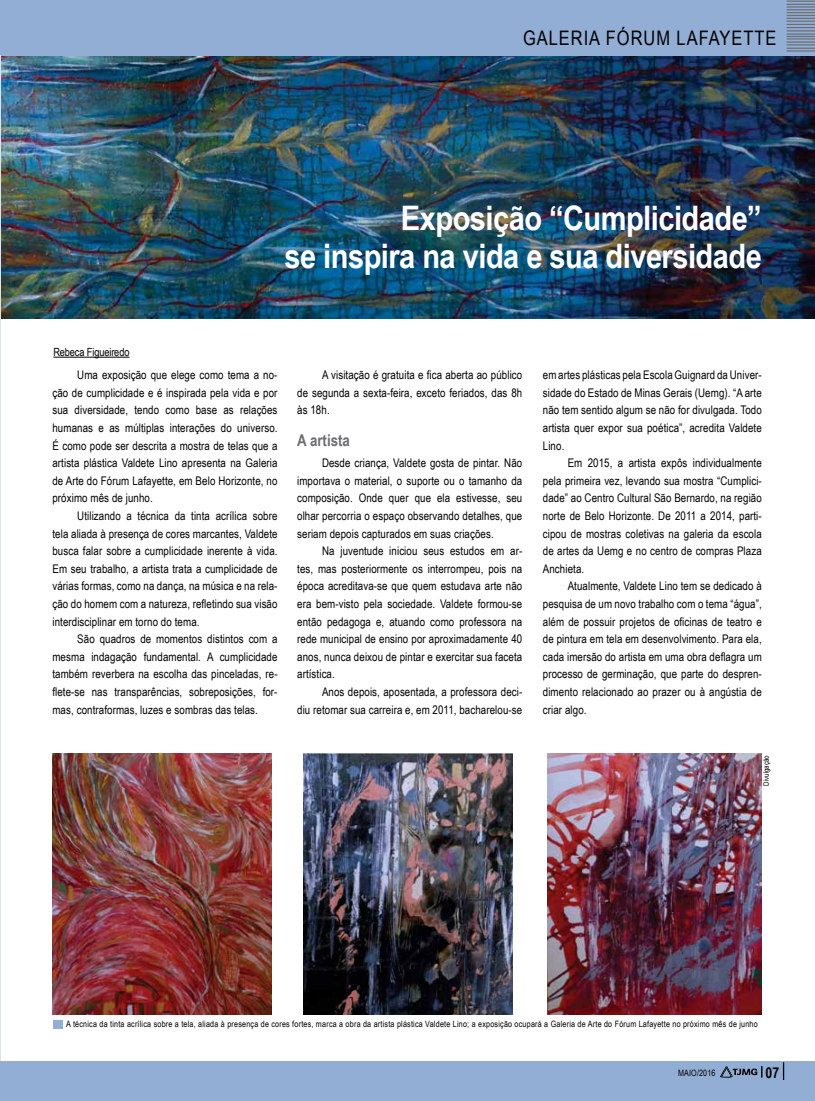
<style>
.page{position:relative;width:815px;height:1101px;background:#fff}
.page>*{position:absolute;margin:0;border:0;box-sizing:border-box;transform-origin:0 0}
.t1{font:700 33.75px/38.1px "Arial Narrow";letter-spacing:-.015em;color:#fff;text-align:right;scale:1.05 1}
.t2{font:20px "Arial Narrow";letter-spacing:.05em;color:#000}
.t3{font:700 16.25px "Arial Narrow";color:#6d6e71}
.t4{font:700 15px "Arial Narrow";color:#000}
.t5{font:11.88px/17.6px "Arial Narrow";letter-spacing:.01em;color:#000;text-align:justify}
.t6{font:11.25px "Arial Narrow";letter-spacing:-.01em;color:#000}
.t7{font:8.75px "Arial Narrow";letter-spacing:.025em;color:#000}
.t8{font:7.5px "Arial Narrow";color:#000}
</style>
<div class="page">
<img style="left:547px;top:753px;width:215px;height:261px">
<img style="left:1px;top:56px;width:814px;height:262px">
<img style="left:52px;top:753px;width:219px;height:261px">
<img style="left:304px;top:753px;width:209px;height:261px">
<div style="left:53px;top:1019px;width:9px;height:9px;background:#93aed4"></div>
<div style="left:0;top:1061px;width:815px;height:39px;background:#93aed4"></div>
<svg style="left:720px;top:1066px;width:43px;height:11px"></svg>
<svg style="left:782px;top:1062px;width:2px;height:18px"></svg>
<div style="left:0;top:0;width:815px;height:56px;background:#93aed4"></div>
<hr style="left:0;top:56px;width:1px;height:1005px;background:#dae1ef">
<hr style="left:53px;top:357px;width:76px;height:1px;background:#000">
<svg style="left:787px;top:1px;width:28px;height:36px"></svg>
<hr style="left:787px;top:38px;width:28px;height:2px;background:#6d6e71">
<hr style="left:787px;top:41px;width:28px;height:2px;background:#6d6e71">
<svg style="left:787px;top:44px;width:28px;height:5px"></svg>
<hr style="left:787px;top:50px;width:28px;height:2px;background:#6d6e71">
<h2 class="t2" style="left:523px;top:23px;width:26px">Galeria</h2>
<h2 class="t2" style="left:606px;top:23px;width:39px">Fórum</h2>
<h2 class="t2" style="left:677px;top:23px;width:67px">Lafayette</h2>
<p class="t6" style="left:53px;top:344px;width:78px">Rebeca Figueiredo</p>
<h1 class="t1" style="left:284px;top:197px;width:456px">Exposição “Cumplicidade”<br>se inspira na vida e sua diversidade</h1>
<p class="t5" style="left:52px;top:365px;width:227px;text-indent:25px">Uma exposição que elege como tema a no&shy;ção de cumplicidade e é inspirada pela vida e por sua diversidade, tendo como base as relações humanas e as múltiplas interações do universo.<br>É como pode ser descrita a mostra de telas que a artista plástica Valdete Lino apresenta na Galeria de Arte do Fórum Lafayette, em Belo Horizonte, no próximo mês de junho.</p>
<p class="t5" style="left:52px;top:506px;width:227px;text-indent:25px">Utilizando a técnica da tinta acrílica sobre tela aliada à presença de cores marcantes, Valdete busca falar sobre a cumplicidade inerente à vida.<br>Em seu trabalho, a artista trata a cumplicidade de várias formas, como na dança, na música e na rela&shy;ção do homem com a natureza, refletindo sua visão interdisciplinar em torno do tema.</p>
<p class="t5" style="left:52px;top:629px;width:227px;text-indent:25px">São quadros de momentos distintos com a mesma indagação fundamental. A cumplicidade também reverbera na escolha das pinceladas, re&shy;flete-se nas transparências, sobreposições, for&shy;mas, contraformas, luzes e sombras das telas.</p>
<p class="t5" style="left:297px;top:365px;width:227px;text-indent:25px">A visitação é gratuita e fica aberta ao público de segunda a sexta-feira, exceto feriados, das 8h às 18h.</p>
<h3 class="t3" style="left:297px;top:428px;width:54px">A artista</h3>
<p class="t5" style="left:297px;top:453px;width:227px;text-indent:25px">Desde criança, Valdete gosta de pintar. Não importava o material, o suporte ou o tamanho da composição. Onde quer que ela estivesse, seu olhar percorria o espaço observando detalhes, que seriam depois capturados em suas criações.</p>
<p class="t5" style="left:297px;top:541px;width:227px;text-indent:25px">Na juventude iniciou seus estudos em ar&shy;tes, mas posteriormente os interrompeu, pois na época acreditava-se que quem estudava arte não era bem-visto pela sociedade. Valdete formou-se então pedagoga e, atuando como professora na rede municipal de ensino por aproximadamente 40 anos, nunca deixou de pintar e exercitar sua faceta artística.</p>
<p class="t5" style="left:297px;top:682px;width:227px;text-align:right">Anos depois, aposentada, a professora deci-<br>diu retomar sua carreira e, em 2011, bacharelou-se</p>
<p class="t5" style="left:543px;top:365px;width:220px">em artes plásticas pela Escola Guignard da Univer&shy;sidade do Estado de Minas Gerais (Uemg). “A arte não tem sentido algum se não for divulgada. Todo artista quer expor sua poética”, acredita Valdete Lino.</p>
<p class="t5" style="left:543px;top:453px;width:220px;text-indent:25px">Em 2015, a artista expôs individualmente pela primeira vez, levando sua mostra “Cumplici&shy;dade” ao Centro Cultural São Bernardo, na região norte de Belo Horizonte. De 2011 a 2014, parti&shy;cipou de mostras coletivas na galeria da escola de artes da Uemg e no centro de compras Plaza Anchieta.</p>
<p class="t5" style="left:543px;top:576px;width:220px;text-indent:25px">Atualmente, Valdete Lino tem se dedicado à pesquisa de um novo trabalho com o tema “água”, além de possuir projetos de oficinas de teatro e de pintura em tela em desenvolvimento. Para ela, cada imersão do artista em uma obra deflagra um processo de germinação, que parte do despren&shy;dimento relacionado ao prazer ou à angústia de criar algo.</p>
<p class="t8" style="left:761px;top:785px;width:32px;rotate:-90deg">Divulgação</p>
<p class="t7" style="left:66px;top:1017px;width:693px">A técnica da tinta acrílica sobre a tela, aliada à presença de cores fortes, marca a obra da artista plástica Valdete Lino; a exposição ocupará a Galeria de Arte do Fórum Lafayette no próximo mês de junho</p>
<p class="t7" style="left:678px;top:1065px;width:39px">MAIO/2016</p>
<p class="t4" style="left:766px;top:1060px;width:15px">07</p>
</div>
